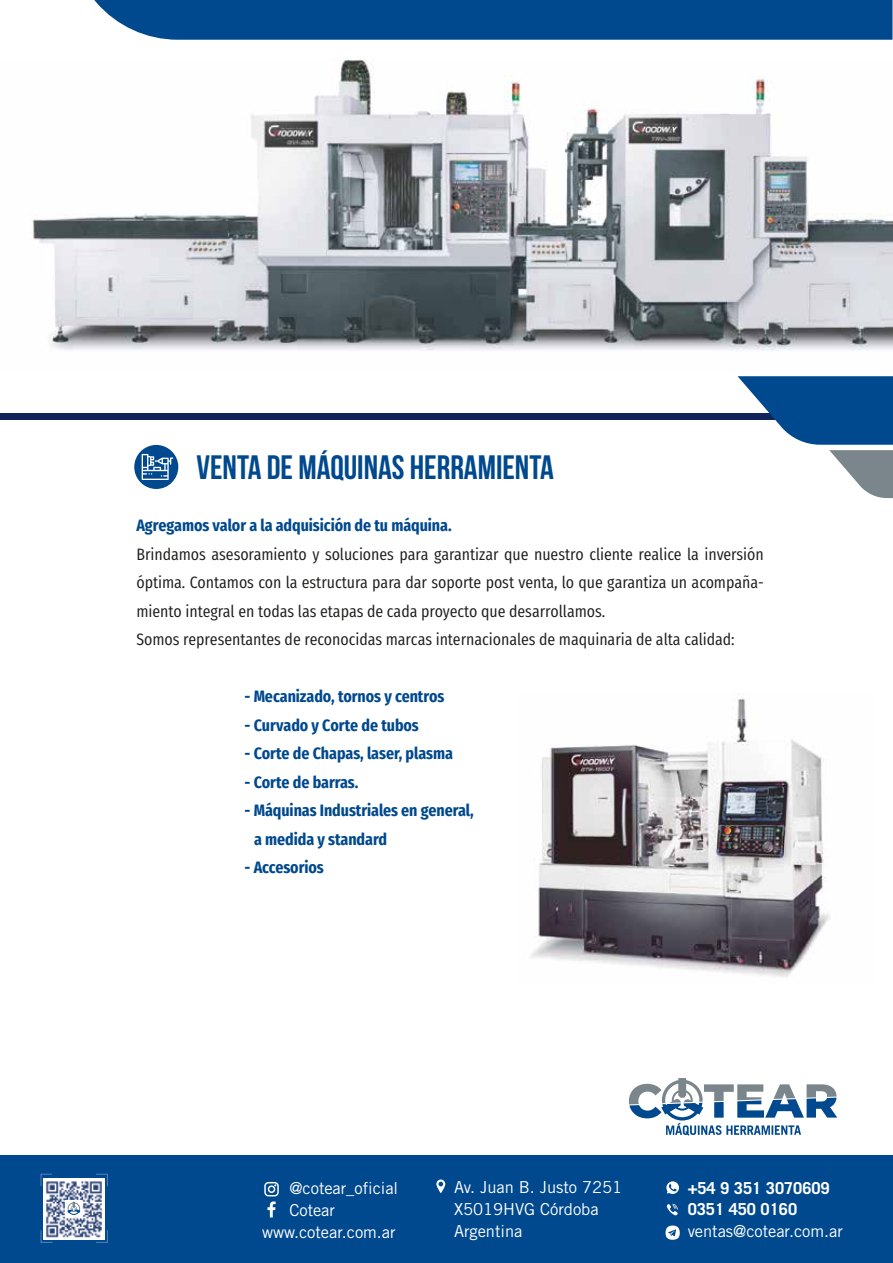
<style>
.page{position:relative;width:893px;height:1263px;background:#fff}
.page>*{position:absolute;margin:0;border:0;box-sizing:border-box;transform-origin:0 0}
.t1{font:700 33.9px "Bebas Neue";color:#01498e}
.t2{font:16.5px/28.5px "Fira Sans Condensed";letter-spacing:-.005em;color:#1d1e1c}
.t3{font:700 16.5px/28.5px "Fira Sans Condensed";letter-spacing:-.005em;color:#01498e}
.t4{font:16.5px/21.8px "Trade Gothic";letter-spacing:-.005em;color:#fff}
.t5{font:700 16.5px/21.8px "Trade Gothic";letter-spacing:-.005em;color:#fff}
</style>
<div class="page">
<img style="left:32px;top:58px;width:861px;height:293px">
<div style="left:94px;top:0;width:798px;height:40px;background:#01498e"></div>
<div style="left:134px;top:445px;width:44px;height:44px;background:#01498e;border-radius:50%"></div>
<svg style="left:142px;top:454px;width:31px;height:26px"></svg>
<div style="left:0;top:413px;width:893px;height:6px;background:#0d2558"></div>
<svg style="left:738px;top:376px;width:155px;height:122px"></svg>
<img style="left:531px;top:694px;width:299px;height:283px">
<div style="left:0;top:1155px;width:893px;height:107px;background:#01498e"></div>
<svg style="left:264px;top:1182px;width:15px;height:35px"></svg>
<svg style="left:41px;top:1174px;width:11px;height:12px"></svg>
<svg style="left:41px;top:1230px;width:12px;height:13px"></svg>
<svg style="left:96px;top:1230px;width:12px;height:13px"></svg>
<svg style="left:96px;top:1174px;width:12px;height:13px"></svg>
<img style="left:43px;top:1178px;width:61px;height:61px">
<div style="left:66px;top:1200px;width:16px;height:17px;background:#fff"></div>
<svg style="left:67px;top:1202px;width:13px;height:13px"></svg>
<svg style="left:436px;top:1179px;width:9px;height:14px"></svg>
<svg style="left:666px;top:1204px;width:12px;height:11px"></svg>
<svg style="left:666px;top:1225px;width:14px;height:15px"></svg>
<svg style="left:666px;top:1181px;width:13px;height:13px"></svg>
<svg style="left:629px;top:1078px;width:208px;height:57px"></svg>
<h1 class="t1" style="left:197px;top:448px;width:359px">VENTA DE MÁQUINAS HERRAMIENTA</h1>
<p class="t3" style="left:137px;top:509px;width:317px">Agregamos valor a la adquisición de tu máquina.</p>
<p class="t2" style="left:137px;top:538px;width:629px">Brindamos asesoramiento y soluciones para garantizar que nuestro cliente realice la inversión óptima. Contamos con la estructura para dar soporte post venta, lo que garantiza un acompaña&shy;miento integral en todas las etapas de cada proyecto que desarrollamos.<br>Somos representantes de reconocidas marcas internacionales de maquinaria de alta calidad:</p>
<p class="t3" style="left:245px;top:680px;width:201px">- Mecanizado, tornos y centros</p>
<p class="t3" style="left:245px;top:709px;width:176px">- Curvado y Corte de tubos</p>
<p class="t3" style="left:245px;top:737px;width:210px">- Corte de Chapas, laser, plasma</p>
<p class="t3" style="left:245px;top:766px;width:115px">- Corte de barras.</p>
<p class="t3" style="left:254px;top:794px;width:221px;text-indent:-10px">- Máquinas Industriales en general, a medida y standard</p>
<p class="t3" style="left:245px;top:851px;width:81px">- Accesorios</p>
<p class="t4" style="left:289px;top:1177px;width:110px">@cotear_oficial<br>Cotear</p>
<p class="t4" style="left:454px;top:1176px;width:170px">Av. Juan B. Justo 7251<br>X5019HVG Córdoba</p>
<p class="t4" style="left:262px;top:1221px;width:135px">www.cotear.com.ar</p>
<p class="t4" style="left:454px;top:1220px;width:70px">Argentina</p>
<p class="t5" style="left:688px;top:1177px;width:144px">+54 9 351 3070609<br>0351 450 0160</p>
<p class="t4" style="left:688px;top:1220px;width:157px">ventas@cotear.com.ar</p>
</div>
